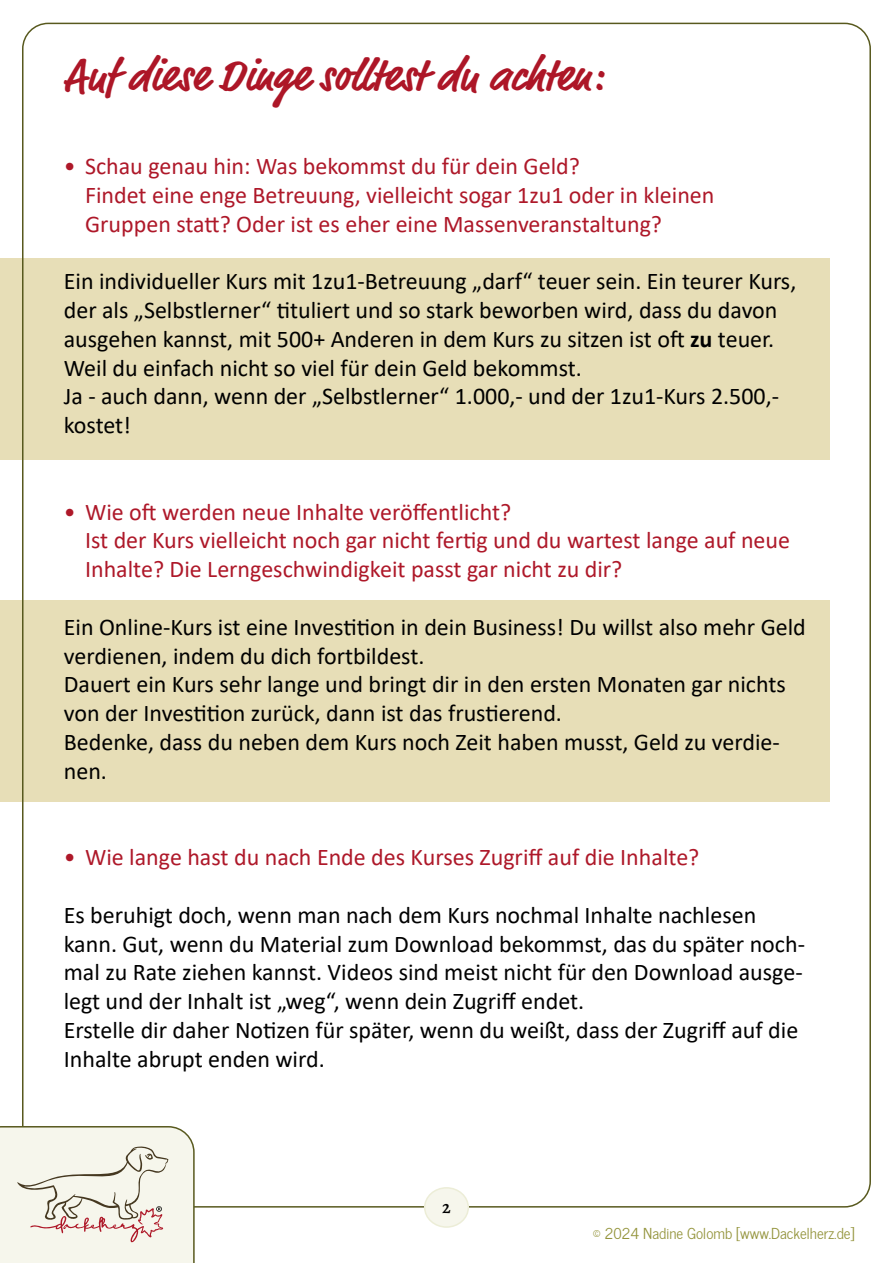
<style>
.page{position:relative;width:893px;height:1263px;background:#fff}
.page>*{position:absolute;margin:0;border:0;box-sizing:border-box;transform-origin:0 0}
.t1{font:700 45px "Market Pro";color:#ad1627}
.t2{font:24px/28.8px "Calibri";color:#000}
.t3{font:24px/28.8px "Calibri";color:#ae1829}
.t4{font:18px "Alegreya";color:#000}
.t5{font:15px "News Cycle";color:#94943c}
.s1{font-weight:700}
</style>
<div class="page">
<div style="left:0;top:258px;width:829px;height:201px;background:#e7deb7"></div>
<div style="left:0;top:600px;width:829px;height:201px;background:#e7deb7"></div>
<svg style="left:0;top:1126px;width:195px;height:137px;background:#ece9df"></svg>
<div style="left:425px;top:1188px;width:43px;height:39px;background:#f6f6ec;border-radius:50%"></div>
<div style="left:424px;top:1187px;width:45px;height:41px;border:2px solid #ecedd7;border-radius:50%"></div>
<h1 class="t1" style="left:64px;top:54px;width:541px">Auf diese Dinge solltest du achten:</h1>
<p class="t3" style="left:85px;top:153px;width:631px;text-indent:-21px">• Schau genau hin: Was bekommst du für dein Geld?<br>Findet eine enge Betreuung, vielleicht sogar 1zu1 oder in kleinen<br>Gruppen statt? Oder ist es eher eine Massenveranstaltung?</p>
<p class="t2" style="left:64px;top:269px;width:734px">Ein individueller Kurs mit 1zu1-Betreuung „darf“ teuer sein. Ein teurer Kurs, der als „Selbstlerner“ tituliert und so stark beworben wird, dass du davon ausgehen kannst, mit 500+ Anderen in dem Kurs zu sitzen ist oft <span class="s1">zu</span> teuer.<br>Weil du einfach nicht so viel für dein Geld bekommst.<br>Ja - auch dann, wenn der „Selbstlerner“ 1.000,- und der 1zu1-Kurs 2.500,- kostet!</p>
<p class="t3" style="left:85px;top:499px;width:707px;text-indent:-21px">• Wie oft werden neue Inhalte veröffentlicht?<br>Ist der Kurs vielleicht noch gar nicht fertig und du wartest lange auf neue<br>Inhalte? Die Lerngeschwindigkeit passt gar nicht zu dir?</p>
<p class="t2" style="left:64px;top:612px;width:744px">Ein Online-Kurs ist eine Investition in dein Business! Du willst also mehr Geld verdienen, indem du dich fortbildest.<br>Dauert ein Kurs sehr lange und bringt dir in den ersten Monaten gar nichts von der Investition zurück, dann ist das frustierend.<br>Bedenke, dass du neben dem Kurs noch Zeit haben musst, Geld zu verdie&shy;nen.</p>
<p class="t3" style="left:64px;top:845px;width:637px">• Wie lange hast du nach Ende des Kurses Zugriff auf die Inhalte?</p>
<p class="t2" style="left:64px;top:900px;width:743px">Es beruhigt doch, wenn man nach dem Kurs nochmal Inhalte nachlesen kann. Gut, wenn du Material zum Download bekommst, das du später noch&shy;mal zu Rate ziehen kannst. Videos sind meist nicht für den Download ausge&shy;legt und der Inhalt ist „weg“, wenn dein Zugriff endet.<br>Erstelle dir daher Notizen für später, wenn du weißt, dass der Zugriff auf die Inhalte abrupt enden wird.</p>
<p class="t4" style="left:442px;top:1196px;width:10px">2</p>
<p class="t5" style="left:593px;top:1220px;width:263px">© 2024 Nadine Golomb [www.Dackelherz.de]</p>
</div>
